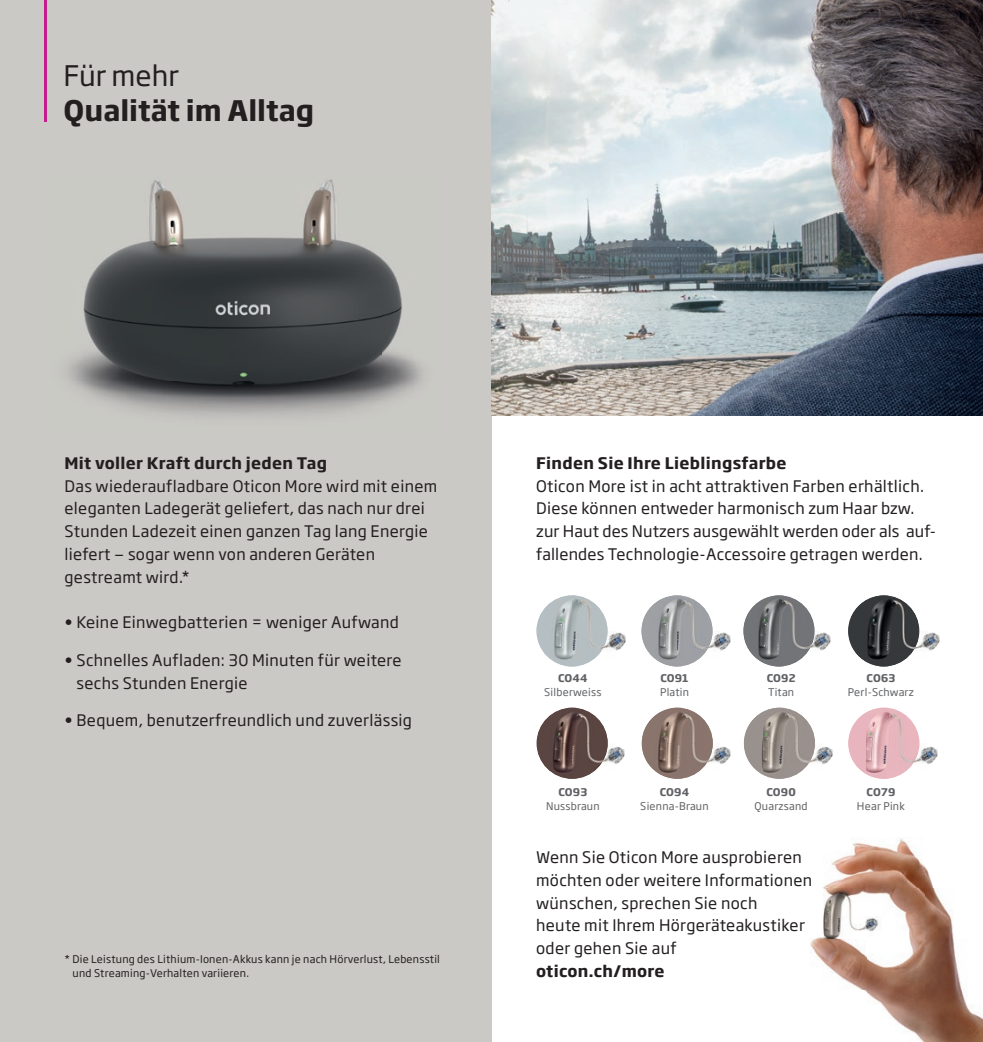
<style>
.page{position:relative;width:983px;height:1042px;background:#fff}
.page>*{position:absolute;margin:0;border:0;box-sizing:border-box;transform-origin:0 0}
.t1{font:700 28px "Soho Gothic Pro";color:#231f20}
.t2{font:28px "Soho Gothic Pro";color:#231f20}
.t3{font:15.75px/22.8px "Soho Gothic Pro";letter-spacing:.02em;color:#231f20}
.t4{font:700 15.75px "Soho Gothic Pro";letter-spacing:.02em;color:#231f20}
.t5{font:10.5px/14px "Soho Gothic Pro";letter-spacing:.02em;color:#231f20}
.t6{font:10.5px "Soho Gothic Pro";letter-spacing:.02em;color:#5f6164}
.t7{font:700 10.5px "Soho Gothic Pro";letter-spacing:.02em;color:#5f6164}
</style>
<div class="page">
<div style="left:0;top:0;width:491px;height:1042px;background:#cbc9c5"></div>
<img style="left:491px;top:0;width:491px;height:415px">
<img style="left:810px;top:838px;width:172px;height:204px">
<img style="left:67px;top:179px;width:356px;height:238px">
<hr style="left:45px;top:0;width:2px;height:64px;background:#c41c8e">
<hr style="left:45px;top:64px;width:2px;height:58px;background:#c41c8e">
<img style="left:607px;top:626px;width:19px;height:25px">
<img style="left:536px;top:595px;width:71px;height:71px">
<img style="left:919px;top:627px;width:21px;height:24px">
<img style="left:762px;top:595px;width:157px;height:71px">
<img style="left:641px;top:595px;width:90px;height:66px">
<img style="left:658px;top:661px;width:18px;height:5px">
<img style="left:641px;top:631px;width:17px;height:30px">
<img style="left:676px;top:595px;width:36px;height:71px">
<svg style="left:743px;top:595px;width:71px;height:71px"></svg>
<img style="left:762px;top:595px;width:15px;height:4px">
<img style="left:762px;top:663px;width:15px;height:3px">
<img style="left:847px;top:602px;width:16px;height:58px">
<img style="left:743px;top:631px;width:19px;height:31px">
<img style="left:778px;top:595px;width:36px;height:71px">
<img style="left:919px;top:739px;width:19px;height:25px">
<img style="left:814px;top:708px;width:105px;height:71px">
<img style="left:848px;top:712px;width:17px;height:62px">
<img style="left:657px;top:708px;width:157px;height:71px">
<img style="left:607px;top:715px;width:48px;height:49px">
<img style="left:536px;top:708px;width:71px;height:71px">
<svg style="left:641px;top:708px;width:71px;height:71px;background:#8b766c"></svg>
<img style="left:657px;top:708px;width:20px;height:5px">
<img style="left:657px;top:773px;width:20px;height:6px">
<img style="left:743px;top:712px;width:19px;height:63px">
<img style="left:634px;top:743px;width:23px;height:30px">
<img style="left:677px;top:708px;width:35px;height:71px">
<h1 class="t2" style="left:64px;top:54px;width:117px">Für mehr</h1>
<h1 class="t1" style="left:64px;top:89px;width:252px">Qualität im Alltag</h1>
<p class="t4" style="left:64px;top:450px;width:264px">Mit voller Kraft durch jeden Tag</p>
<p class="t3" style="left:64px;top:474px;width:374px">Das wiederaufladbare Oticon More wird mit einem eleganten Ladegerät geliefert, das nach nur drei Stunden Ladezeit einen ganzen Tag lang Energie liefert — sogar wenn von anderen Geräten gestreamt wird.*</p>
<p class="t3" style="left:64px;top:610px;width:336px">• Keine Einwegbatterien = weniger Aufwand</p>
<p class="t3" style="left:77px;top:648px;width:326px;text-indent:-12px">• Schnelles Aufladen: 30 Minuten für weitere sechs Stunden Energie</p>
<p class="t3" style="left:64px;top:708px;width:349px">• Bequem, benutzerfreundlich und zuverlässig</p>
<p class="t5" style="left:72px;top:952px;width:369px;text-indent:-8px">* Die Leistung des Lithium-Ionen-Akkus kann je nach Hörverlust, Lebensstil und Streaming-Verhalten variieren.</p>
<p class="t4" style="left:536px;top:450px;width:252px">Finden Sie Ihre Lieblingsfarbe</p>
<p class="t3" style="left:536px;top:474px;width:401px">Oticon More ist in acht attraktiven Farben erhältlich.<br>Diese können entweder harmonisch zum Haar bzw. zur Haut des Nutzers ausgewählt werden oder als auf&shy;fallendes Technologie-Accessoire getragen werden.</p>
<p class="t7" style="left:558px;top:670px;width:31px">CO44</p>
<p class="t6" style="left:544px;top:684px;width:59px">Silberweiss</p>
<p class="t7" style="left:660px;top:670px;width:30px">CO91</p>
<p class="t6" style="left:660px;top:684px;width:30px">Platin</p>
<p class="t7" style="left:766px;top:670px;width:30px">CO92</p>
<p class="t6" style="left:767px;top:684px;width:28px">Titan</p>
<p class="t7" style="left:866px;top:670px;width:30px">CO63</p>
<p class="t6" style="left:847px;top:684px;width:67px">Perl-Schwarz</p>
<p class="t7" style="left:558px;top:784px;width:30px">CO93</p>
<p class="t6" style="left:546px;top:798px;width:55px">Nussbraun</p>
<p class="t7" style="left:659px;top:784px;width:31px">CO94</p>
<p class="t6" style="left:640px;top:798px;width:70px">Sienna-Braun</p>
<p class="t7" style="left:766px;top:784px;width:31px">CO90</p>
<p class="t6" style="left:754px;top:798px;width:55px">Quarzsand</p>
<p class="t7" style="left:866px;top:784px;width:30px">CO79</p>
<p class="t6" style="left:856px;top:798px;width:49px">Hear Pink</p>
<p class="t3" style="left:536px;top:845px;width:277px">Wenn Sie Oticon More ausprobieren möchten oder weitere Informationen wünschen, sprechen Sie noch<br>heute mit Ihrem Hörgeräteakustiker oder gehen Sie auf</p>
<p class="t4" style="left:536px;top:958px;width:130px">oticon.ch/more</p>
</div>
